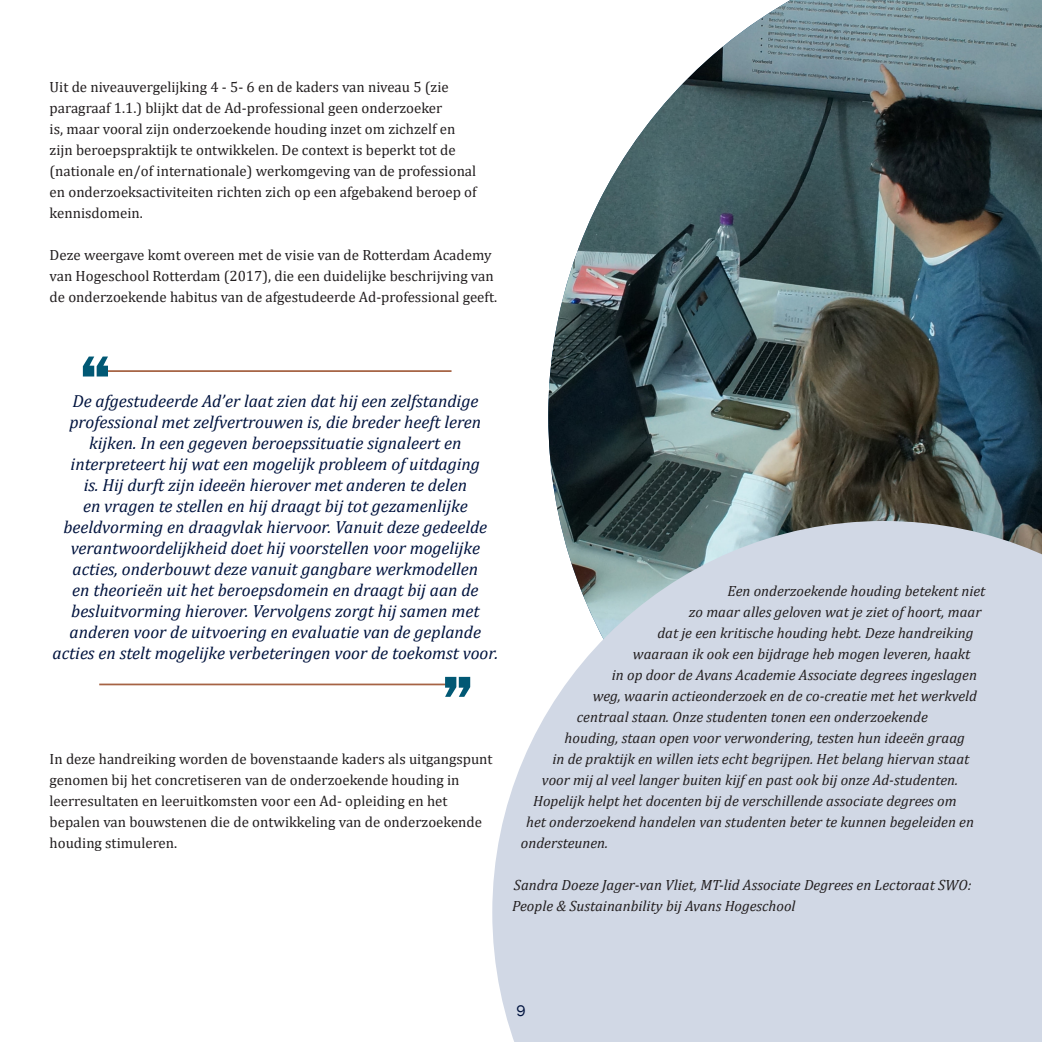
<style>
.page{position:relative;width:1042px;height:1042px;background:#fff}
.page>*{position:absolute;margin:0;border:0;box-sizing:border-box;transform-origin:0 0}
.BODY{font:800 70px "Franklin Gothic";color:#015874}
.QUOTE2{font:italic 17.5px/21px "Cambria";color:#00133e;text-align:center}
.t1{font:15.75px "Franklin Gothic";color:#00133e}
.BODY-2{font:14.88px/21px "Cambria";color:#231f20}
.BODY-3{font:italic 14.88px/21px "Cambria";color:#231f20}
</style>
<div class="page">
<img style="left:548px;top:0;width:494px;height:521px">
<svg style="left:492px;top:521px;width:550px;height:521px;fill:#d1d8e5"></svg>
<hr style="left:99px;top:370px;width:352px;height:2px;background:#a66344">
<hr style="left:99px;top:683px;width:352px;height:2px;background:#a66344">
<p class="BODY-2" style="left:50px;top:76px;width:428px">Uit de niveauvergelijking 4 - 5- 6 en de kaders van niveau 5 (zie paragraaf 1.1.) blijkt dat de Ad-professional geen onderzoeker<br>is, maar vooral zijn onderzoekende houding inzet om zichzelf en zijn beroepspraktijk te ontwikkelen. De context is beperkt tot de (nationale en/of internationale) werkomgeving van de professional en onderzoeksactiviteiten richten zich op een afgebakend beroep of kennisdomein.</p>
<p class="BODY-2" style="left:50px;top:244px;width:449px">Deze weergave komt overeen met de visie van de Rotterdam Academy van Hogeschool Rotterdam (2017), die een duidelijke beschrijving van de onderzoekende habitus van de afgestudeerde Ad-professional geeft.</p>
<p class="BODY" style="left:79px;top:334px;width:34px">“</p>
<p class="QUOTE2" style="left:52px;top:410px;width:447px">professional met zelfvertrouwen is, die breder heeft leren kijken. In een gegeven beroepssituatie signaleert en interpreteert hij wat een mogelijk probleem of uitdaging<br>is. Hij durft zijn ideeën hierover met anderen te delen<br>en vragen te stellen en hij draagt bij tot gezamenlijke beeldvorming en draagvlak hiervoor. Vanuit deze gedeelde verantwoordelijkheid doet hij voorstellen voor mogelijke acties, onderbouwt deze vanuit gangbare werkmodellen<br>en theorieën uit het beroepsdomein en draagt bij aan de besluitvorming hierover. Vervolgens zorgt hij samen met anderen voor de uitvoering en evaluatie van de geplande acties en stelt mogelijke verbeteringen voor de toekomst voor.</p>
<p class="BODY" style="left:441px;top:655px;width:34px">”</p>
<p class="QUOTE2" style="left:72px;top:389px;width:407px">De afgestudeerde Ad’er laat zien dat hij een zelfstandige</p>
<p class="BODY-2" style="left:50px;top:748px;width:444px">In deze handreiking worden de bovenstaande kaders als uitgangspunt genomen bij het concretiseren van de onderzoekende houding in leerresultaten en leeruitkomsten voor een Ad- opleiding en het bepalen van bouwstenen die de ontwikkeling van de onderzoekende houding stimuleren.</p>
<p class="BODY-3" style="left:727px;top:579px;width:259px">Een onderzoekende houding betekent niet</p>
<p class="BODY-3" style="left:689px;top:600px;width:294px">zo maar alles geloven wat je ziet of hoort, maar</p>
<p class="BODY-3" style="left:657px;top:621px;width:317px">dat je een kritische houding hebt. Deze handreiking</p>
<p class="BODY-3" style="left:633px;top:642px;width:339px">waaraan ik ook een bijdrage heb mogen leveren, haakt</p>
<p class="BODY-3" style="left:612px;top:663px;width:367px">in op door de Avans Academie Associate degrees ingeslagen</p>
<p class="BODY-3" style="left:593px;top:684px;width:386px">weg, waarin actieonderzoek en de co-creatie met het werkveld</p>
<p class="BODY-3" style="left:577px;top:705px;width:352px">centraal staan. Onze studenten tonen een onderzoekende</p>
<p class="BODY-3" style="left:565px;top:726px;width:402px">houding, staan open voor verwondering, testen hun ideeën graag</p>
<p class="BODY-3" style="left:552px;top:747px;width:418px">in de praktijk en willen iets echt begrijpen. Het belang hiervan staat</p>
<p class="BODY-3" style="left:542px;top:768px;width:418px">voor mij al veel langer buiten kijf en past ook bij onze Ad-studenten.</p>
<p class="BODY-3" style="left:533px;top:789px;width:425px">Hopelijk helpt het docenten bij de verschillende associate degrees om</p>
<p class="BODY-3" style="left:526px;top:810px;width:449px">het onderzoekend handelen van studenten beter te kunnen begeleiden en</p>
<p class="BODY-3" style="left:521px;top:831px;width:89px">ondersteunen.</p>
<p class="BODY-3" style="left:512px;top:873px;width:461px">Sandra Doeze Jager-van Vliet, MT-lid Associate Degrees en Lectoraat SWO:<br>People &amp; Sustainanbility bij Avans Hogeschool</p>
<p class="t1" style="left:516px;top:1001px;width:11px">9</p>
</div>
